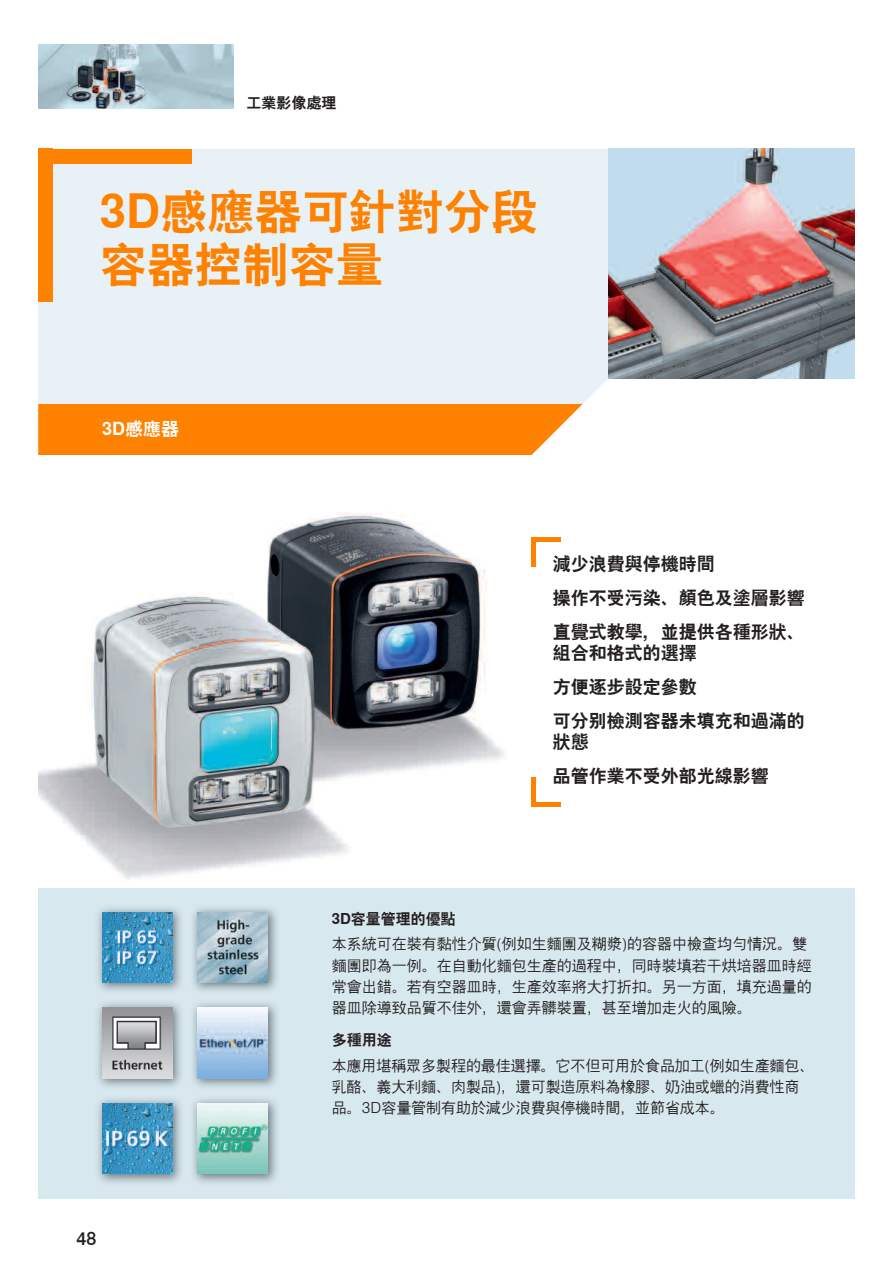
<style>
.page{position:relative;width:893px;height:1263px;background:#fff}
.page>*{position:absolute;margin:0;border:0;box-sizing:border-box;transform-origin:0 0}
.t1{font:700 47.25px/53.1px "Nimbus Sans Global";color:#ff8100}
.t2{font:700 18px/34px "Nimbus Sans Global";color:#231f20}
.t3{font:700 18px "Nimbus Sans Global";color:#fff}
.t4{font:500 18px "Nimbus Sans Global";color:#231f20}
.t5{font:300 15px/21.3px "Nimbus Sans Global";color:#231f20}
.t6{font:700 15px "Nimbus Sans Global";color:#231f20}
</style>
<div class="page">
<img style="left:38px;top:513px;width:468px;height:376px">
<div style="left:38px;top:889px;width:817px;height:310px;background:#d8e8ef"></div>
<div style="left:38px;top:149px;width:570px;height:255px;background:#e8f1f5"></div>
<img style="left:608px;top:149px;width:247px;height:229px">
<div style="left:38px;top:404px;width:545px;height:51px;background:#ff8100"></div>
<div style="left:38px;top:149px;width:153px;height:15px;background:#ff8100"></div>
<div style="left:38px;top:149px;width:15px;height:153px;background:#ff8100"></div>
<img style="left:98px;top:908px;width:179px;height:275px">
<img style="left:102px;top:912px;width:70px;height:70px">
<img style="left:188px;top:908px;width:1px;height:275px">
<img style="left:198px;top:912px;width:70px;height:70px">
<img style="left:102px;top:1008px;width:70px;height:70px">
<img style="left:189px;top:998px;width:88px;height:1px">
<img style="left:198px;top:1008px;width:70px;height:70px">
<img style="left:102px;top:1103px;width:70px;height:71px">
<img style="left:189px;top:1093px;width:88px;height:1px">
<img style="left:198px;top:1103px;width:70px;height:71px">
<div style="left:531px;top:537px;width:30px;height:5px;background:#ff8100"></div>
<div style="left:531px;top:537px;width:5px;height:30px;background:#ff8100"></div>
<hr style="left:531px;top:802px;width:30px;height:4px;background:#ff8100">
<div style="left:531px;top:777px;width:5px;height:29px;background:#ff8100"></div>
<img style="left:38px;top:45px;width:196px;height:63px">
<p class="t6" style="left:247px;top:93px;width:91px">工業影像處理</p>
<h1 class="t1" style="left:100px;top:184px;width:440px">3D感應器可針對分段容器控制容量</h1>
<p class="t3" style="left:102px;top:417px;width:79px">3D感應器</p>
<p class="t4" style="left:77px;top:1227px;width:22px">48</p>
<p class="t2" style="left:553px;top:546px;width:253px">減少浪費與停機時間<br>操作不受污染、顏色及塗層影響直覺式教學，並提供各種形狀、</p>
<p class="t2" style="left:553px;top:635px;width:253px">組合和格式的選擇<br>方便逐步設定參數<br>可分别檢測容器未填充和過滿的</p>
<p class="t2" style="left:553px;top:724px;width:217px">狀態<br>品管作業不受外部光線影響</p>
<p class="t6" style="left:332px;top:909px;width:126px">3D容量管理的優點</p>
<p class="t5" style="left:332px;top:933px;width:482px">本系統可在裝有黏性介質(例如生麵團及糊漿)的容器中檢查均勻情況。雙麵團即為一例。在自動化麵包生產的過程中，同時裝填若干烘培器皿時經常會出錯。若有空器皿時，生產效率將大打折扣。另一方面，填充過量的器皿除導致品質不佳外，還會弄髒裝置，甚至增加走火的風險。</p>
<p class="t6" style="left:332px;top:1030px;width:61px">多種用途</p>
<p class="t5" style="left:332px;top:1054px;width:484px">本應用堪稱眾多製程的最佳選擇。它不但可用於食品加工(例如生產麵包、乳酪、義大利麵、肉製品)，還可製造原料為橡膠、奶油或蠟的消費性商品。3D容量管制有助於減少浪費與停機時間，並節省成本。</p>
</div>
